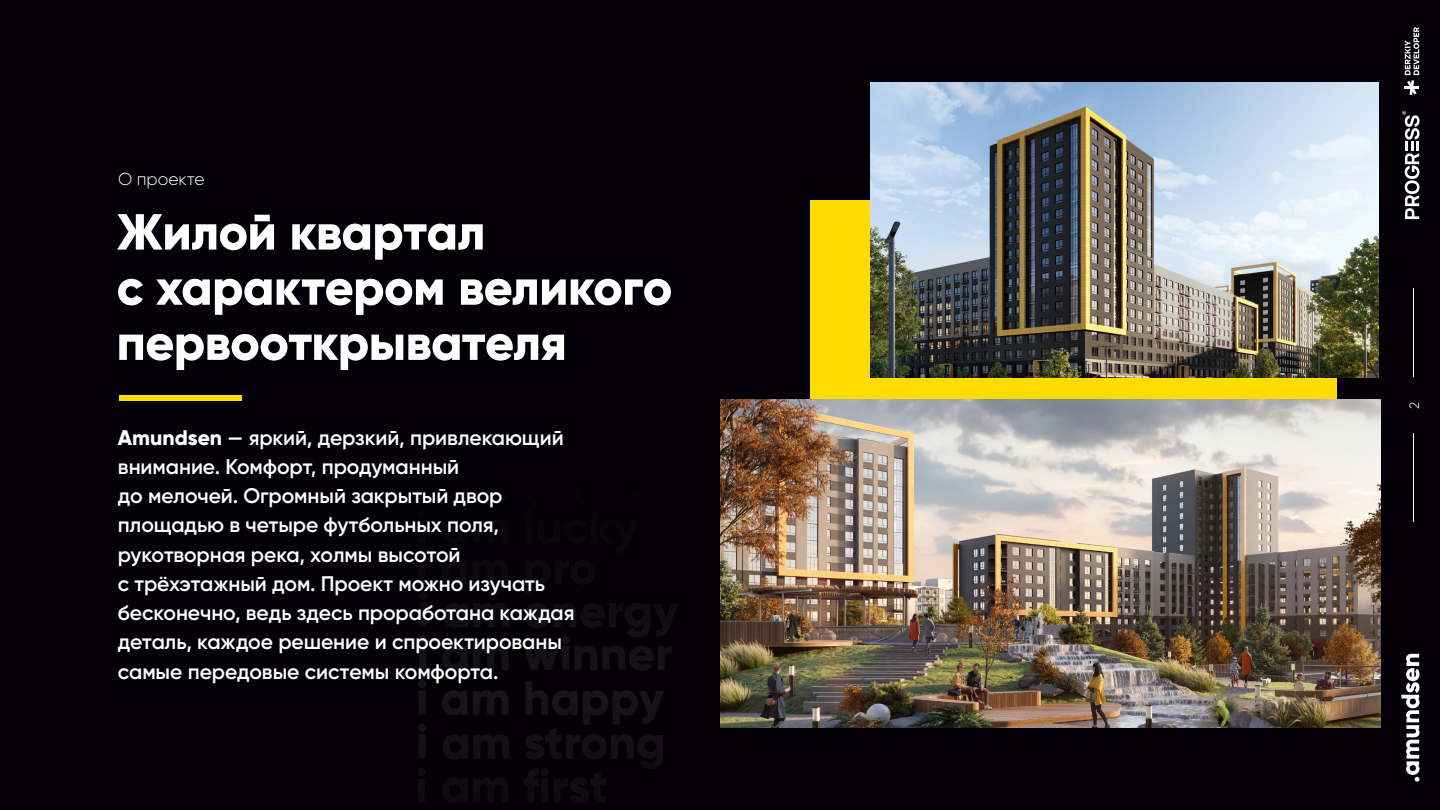
<style>
.page{position:relative;width:1440px;height:810px;background:#030007}
.page>*{position:absolute;margin:0;border:0;box-sizing:border-box;transform-origin:0 0}
.t1{font:800 50.62px/55.1px "Gilroy";letter-spacing:-.015em;color:#fff}
.t2{font:600 21.08px/29.2px "Gilroy";letter-spacing:-.005em;color:#fff}
.t3{font:300 17.33px "Gilroy";color:#fff}
.t4{font:300 13.5px "Gilroy";color:#fff}
.s1{font-weight:800}
</style>
<div class="page">
<img style="left:418px;top:580px;width:259px;height:223px">
<div style="left:810px;top:200px;width:527px;height:201px;background:#ffdc00"></div>
<img style="left:720px;top:399px;width:661px;height:329px">
<img style="left:870px;top:82px;width:508px;height:296px">
<div style="left:119px;top:395px;width:123px;height:5px;background:#ffdc00"></div>
<svg style="left:1405px;top:27px;width:14px;height:68px"></svg>
<hr style="left:1405px;top:86px;width:14px;height:3px;background:#fff">
<svg style="left:1402px;top:111px;width:18px;height:108px"></svg>
<svg style="left:1401px;top:654px;width:19px;height:128px"></svg>
<hr style="left:1414px;top:289px;width:1px;height:88px;background:#fff">
<hr style="left:1414px;top:433px;width:1px;height:88px;background:#fff">
<p class="t3" style="left:118px;top:168px;width:88px">О проекте</p>
<h1 class="t1" style="left:117px;top:204px;width:557px">Жилой квартал<br>с характером великого первооткрывателя</h1>
<p class="t2" style="left:118px;top:422px;width:458px"><span class="s1">Amundsen</span> — яркий, дерзкий, привлекающий внимание. Комфорт, продуманный<br>до мелочей. Огромный закрытый двор площадью в четыре футбольных поля, рукотворная река, холмы высотой<br>с трёхэтажный дом. Проект можно изучать бесконечно, ведь здесь проработана каждая деталь, каждое решение и спроектированы самые передовые системы комфорта.</p>
<p class="t4" style="left:1406px;top:409px;width:9px;rotate:-90deg">2</p>
</div>
